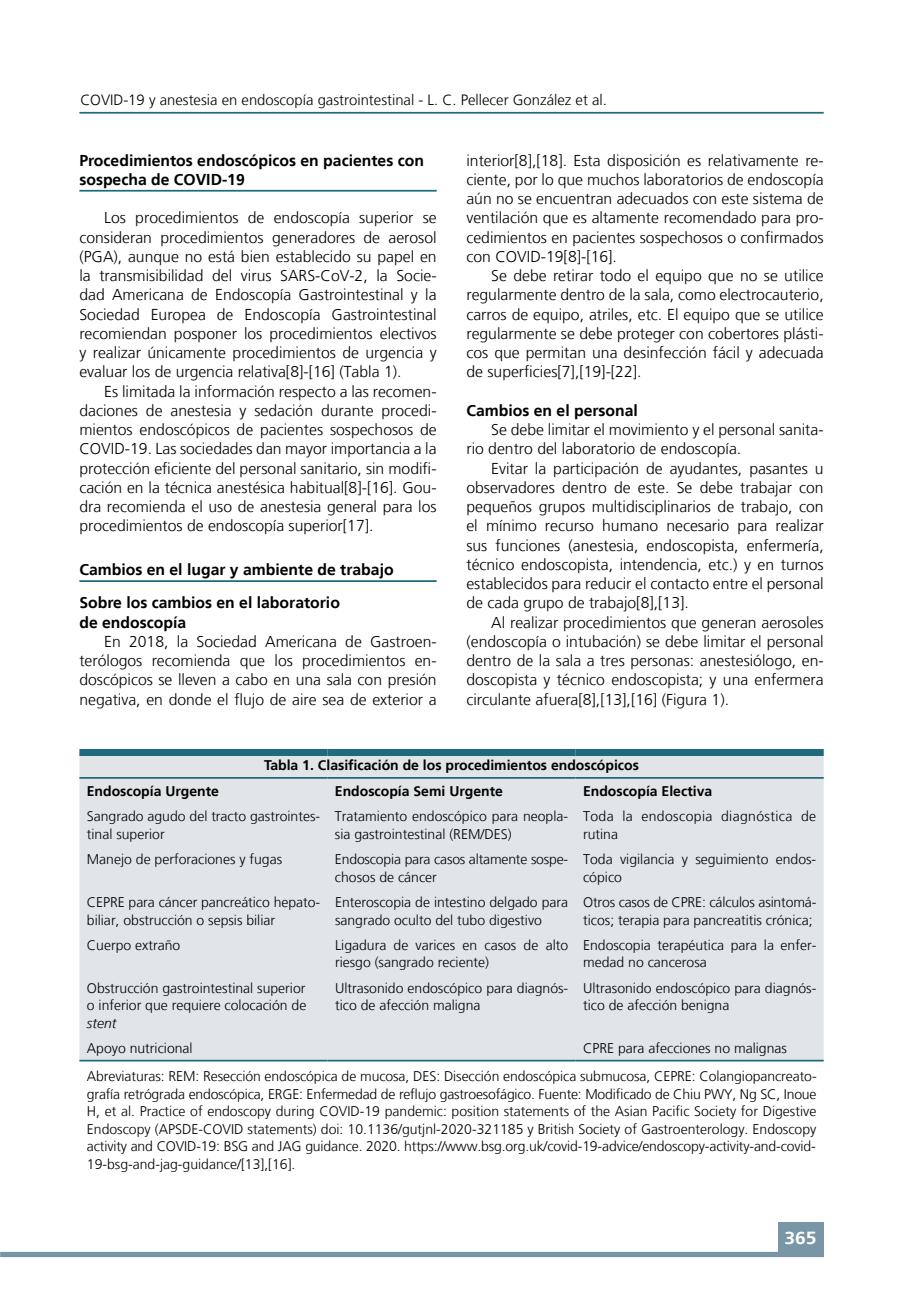
<style>
.page{position:relative;width:918px;height:1315px;background:#fff}
.page>*{position:absolute;margin:0;border:0;box-sizing:border-box;transform-origin:0 0}
.t1{font:700 17.5px "Frutiger LT";color:#fff;scale:1.1 1}
.t2{font:300 15.75px/19.2px "Frutiger LT";color:#000;text-align:justify}
.t3{font:700 15.75px/19.2px "Frutiger LT";color:#000}
.t4{font:300 14.88px "Frutiger LT";color:#000}
.t5{font:300 14px/17.5px "Frutiger LT";color:#000}
.t6{font:700 14px "Frutiger LT";color:#000}
.t7{font:300 14px/17.5px "Frutiger LT";letter-spacing:.025em;color:#000}
.t8{font:italic 300 14px "Frutiger LT";color:#000}
</style>
<div class="page">
<hr style="left:79px;top:112px;width:744px;height:2px;background:#1f6b7d">
<div style="left:778px;top:1222px;width:45px;height:34px;background:#7896a5"></div>
<div style="left:0;top:1251px;width:823px;height:6px;background:#7896a5"></div>
<hr style="left:79px;top:190px;width:358px;height:2px;background:#1f6b7d">
<hr style="left:79px;top:580px;width:358px;height:2px;background:#1f6b7d">
<div style="left:79px;top:756px;width:744px;height:303px;background:#e1e5e8"></div>
<div style="left:79px;top:749px;width:248px;height:7px;background:#1f6b7d"></div>
<div style="left:327px;top:749px;width:248px;height:7px;background:#1f6b7d"></div>
<div style="left:575px;top:749px;width:248px;height:7px;background:#1f6b7d"></div>
<hr style="left:79px;top:777px;width:248px;height:2px;background:#1f6b7d">
<hr style="left:327px;top:777px;width:248px;height:2px;background:#1f6b7d">
<hr style="left:575px;top:777px;width:248px;height:2px;background:#1f6b7d">
<hr style="left:79px;top:1059px;width:248px;height:2px;background:#1f6b7d">
<hr style="left:327px;top:1059px;width:248px;height:2px;background:#1f6b7d">
<hr style="left:575px;top:1059px;width:248px;height:2px;background:#1f6b7d">
<p class="t4" style="left:80px;top:91px;width:528px">COVID-19 y anestesia en endoscopía gastrointestinal - L. C. Pellecer González et al.</p>
<p class="t3" style="left:79px;top:151px;width:346px">Procedimientos endoscópicos en pacientes con sospecha de COVID-19</p>
<p class="t2" style="left:79px;top:209px;width:359px;text-indent:25px">Los procedimientos de endoscopía superior se consideran procedimientos generadores de aerosol (PGA), aunque no está bien establecido su papel en la transmisibilidad del virus SARS-CoV-2, la Socie&shy;dad Americana de Endoscopía Gastrointestinal y la Sociedad Europea de Endoscopía Gastrointestinal recomiendan posponer los procedimientos electivos y realizar únicamente procedimientos de urgencia y evaluar los de urgencia relativa[8]-[16] (Tabla 1).</p>
<p class="t2" style="left:79px;top:382px;width:359px;text-indent:25px">Es limitada la información respecto a las recomen&shy;daciones de anestesia y sedación durante procedi&shy;mientos endoscópicos de pacientes sospechosos de COVID-19. Las sociedades dan mayor importancia a la protección eficiente del personal sanitario, sin modifi&shy;cación en la técnica anestésica habitual[8]-[16]. Gou&shy;dra recomienda el uso de anestesia general para los procedimientos de endoscopía superior[17].</p>
<p class="t3" style="left:79px;top:553px;width:316px;line-height:33.2px">Cambios en el lugar y ambiente de trabajo<br>Sobre los cambios en el laboratorio</p>
<p class="t3" style="left:79px;top:613px;width:108px">de endoscopía</p>
<p class="t2" style="left:79px;top:632px;width:359px;text-indent:25px">En 2018, la Sociedad Americana de Gastroen&shy;terólogos recomienda que los procedimientos en&shy;doscópicos se lleven a cabo en una sala con presión negativa, en donde el flujo de aire sea de exterior a</p>
<p class="t2" style="left:466px;top:151px;width:359px">interior[8],[18]. Esta disposición es relativamente re&shy;ciente, por lo que muchos laboratorios de endoscopía aún no se encuentran adecuados con este sistema de ventilación que es altamente recomendado para pro&shy;cedimientos en pacientes sospechosos o confirmados con COVID-19[8]-[16].</p>
<p class="t2" style="left:466px;top:266px;width:359px;text-indent:25px">Se debe retirar todo el equipo que no se utilice regularmente dentro de la sala, como electrocauterio, carros de equipo, atriles, etc. El equipo que se utilice regularmente se debe proteger con cobertores plásti&shy;cos que permitan una desinfección fácil y adecuada de superficies[7],[19]-[22].</p>
<p class="t3" style="left:466px;top:401px;width:173px">Cambios en el personal</p>
<p class="t2" style="left:466px;top:420px;width:359px;text-indent:25px">Se debe limitar el movimiento y el personal sanita&shy;rio dentro del laboratorio de endoscopía.</p>
<p class="t2" style="left:466px;top:459px;width:359px;text-indent:25px">Evitar la participación de ayudantes, pasantes u observadores dentro de este. Se debe trabajar con pequeños grupos multidisciplinarios de trabajo, con el mínimo recurso humano necesario para realizar sus funciones (anestesia, endoscopista, enfermería, técnico endoscopista, intendencia, etc.) y en turnos establecidos para reducir el contacto entre el personal de cada grupo de trabajo[8],[13].</p>
<p class="t2" style="left:466px;top:613px;width:359px;text-indent:25px">Al realizar procedimientos que generan aerosoles (endoscopía o intubación) se debe limitar el personal dentro de la sala a tres personas: anestesiólogo, en&shy;doscopista y técnico endoscopista; y una enfermera circulante afuera[8],[13],[16] (Figura 1).</p>
<p class="t6" style="left:264px;top:757px;width:376px">Tabla 1. Clasificación de los procedimientos endoscópicos</p>
<p class="t6" style="left:87px;top:782px;width:134px">Endoscopía Urgente</p>
<p class="t6" style="left:335px;top:782px;width:170px">Endoscopía Semi Urgente</p>
<p class="t6" style="left:583px;top:782px;width:131px">Endoscopía Electiva</p>
<p class="t5" style="left:87px;top:808px;width:235px">Sangrado agudo del tracto gastrointes&shy;tinal superior</p>
<p class="t5" style="left:335px;top:808px;width:235px">Tratamiento endoscópico para neopla&shy;sia gastrointestinal (REM/DES)</p>
<p class="t7" style="left:583px;top:808px;width:235px">Toda la endoscopia diagnóstica de rutina</p>
<p class="t5" style="left:87px;top:850px;width:197px">Manejo de perforaciones y fugas</p>
<p class="t5" style="left:335px;top:850px;width:235px">Endoscopia para casos altamente sospe&shy;chosos de cáncer</p>
<p class="t5" style="left:583px;top:850px;width:235px">Toda vigilancia y seguimiento endos&shy;cópico</p>
<p class="t5" style="left:87px;top:893px;width:235px">CEPRE para cáncer pancreático hepato&shy;biliar, obstrucción o sepsis biliar</p>
<p class="t5" style="left:335px;top:893px;width:235px">Enteroscopia de intestino delgado para sangrado oculto del tubo digestivo</p>
<p class="t5" style="left:583px;top:893px;width:235px">Otros casos de CPRE: cálculos asintomá&shy;ticos; terapia para pancreatitis crónica;</p>
<p class="t5" style="left:87px;top:936px;width:95px">Cuerpo extraño</p>
<p class="t5" style="left:335px;top:936px;width:235px">Ligadura de varices en casos de alto riesgo (sangrado reciente)</p>
<p class="t5" style="left:583px;top:936px;width:235px">Endoscopia terapéutica para la enfer&shy;medad no cancerosa</p>
<p class="t5" style="left:87px;top:979px;width:221px">Obstrucción gastrointestinal superior o inferior que requiere colocación de</p>
<p class="t8" style="left:87px;top:1015px;width:31px">stent</p>
<p class="t5" style="left:335px;top:979px;width:235px">Ultrasonido endoscópico para diagnós&shy;tico de afección maligna</p>
<p class="t5" style="left:583px;top:979px;width:235px">Ultrasonido endoscópico para diagnós&shy;tico de afección benigna</p>
<p class="t5" style="left:87px;top:1034px;width:731px;line-height:27.8px;text-indent:496px">CPRE para afecciones no malignas<br>Abreviaturas: REM: Resección endoscópica de mucosa, DES: Disección endoscópica submucosa, CEPRE: Colangiopancreato-</p>
<p class="t5" style="left:87px;top:1085px;width:731px;text-align:justify">grafía retrógrada endoscópica, ERGE: Enfermedad de reflujo gastroesofágico. Fuente: Modificado de Chiu PWY, Ng SC, Inoue H, et al. Practice of endoscopy during COVID-19 pandemic: position statements of the Asian Pacific Society for Digestive Endoscopy (APSDE-COVID statements) doi: 10.1136/gutjnl-2020-321185 y British Society of Gastroenterology. Endoscopy activity and COVID-19: BSG and JAG guidance. 2020. https://www.bsg.org.uk/covid-19-advice/endoscopy-activity-and-covid-19-bsg-and-jag-guidance/[13],[16].</p>
<p class="t5" style="left:87px;top:1039px;width:107px">Apoyo nutricional</p>
<p class="t1" style="left:784px;top:1227px;width:31px">365</p>
</div>
